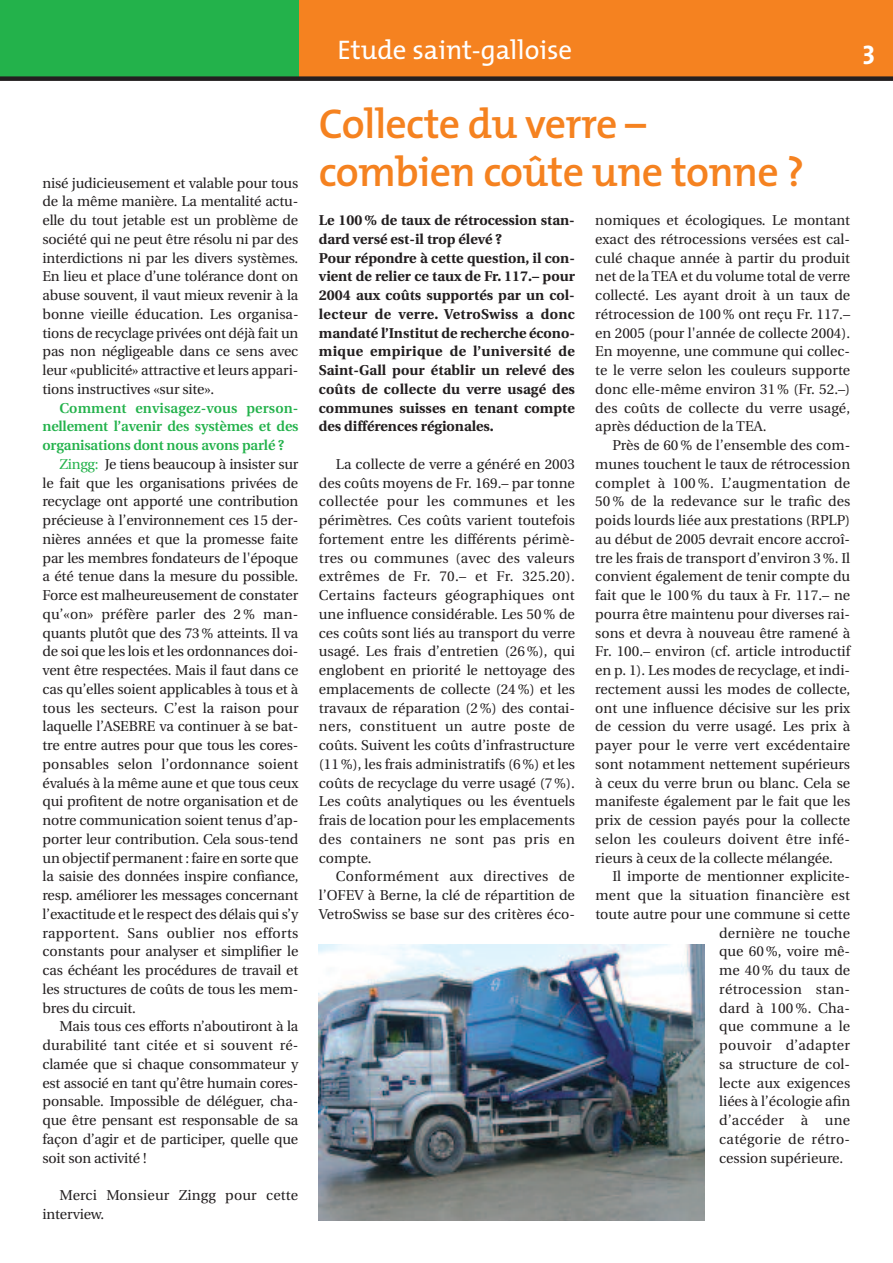
<style>
.page{position:relative;width:893px;height:1263px;background:#fff}
.page>*{position:absolute;margin:0;border:0;box-sizing:border-box;transform-origin:0 0}
.t1{font:600 42px/48px "The Mix";letter-spacing:-.02em;color:#f58220}
.t2{font:27px "The Mix";color:#fff}
.t3{font:27px "The Mix Bold Caps";color:#fff}
.t4{font:14.25px/18.8px "Utopia";color:#231f20;text-align:justify}
.t5{font:700 14.25px/18.8px "Utopia";color:#231f20}
.t6{font:14.25px "Utopia";letter-spacing:.02em;color:#231f20}
.t7{font:600 14.25px/18.8px "Utopia";letter-spacing:-.01em;color:#23b24b;text-align:justify}
.s1{color:#23b24b}
</style>
<div class="page">
<div style="left:298px;top:0;width:595px;height:77px;background:#f58220"></div>
<div style="left:0;top:0;width:298px;height:79px;background:#23b24b"></div>
<div style="left:0;top:76px;width:893px;height:5px;background:#231f20"></div>
<img style="left:319px;top:944px;width:385px;height:276px">
<p class="t4" style="left:43px;top:174px;width:258px">nisé judicieusement et valable pour tous de la même manière. La mentalité actu&shy;elle du tout jetable est un problème de société qui ne peut être résolu ni par des interdictions ni par les divers systèmes.<br>En lieu et place d’une tolérance dont on abuse souvent, il vaut mieux revenir à la bonne vieille éducation. Les organisa&shy;tions de recyclage privées ont déjà fait un pas non négligeable dans ce sens avec leur «publicité» attractive et leurs appari&shy;tions instructives «sur site».</p>
<p class="t7" style="left:43px;top:399px;width:258px;text-indent:17px">Comment envisagez-vous person&shy;nellement l’avenir des systèmes et des organisations dont nous avons parlé ?</p>
<p class="t4" style="left:43px;top:456px;width:258px;text-indent:17px"><span class="s1">Zingg:</span> Je tiens beaucoup à insister sur le fait que les organisations privées de recyclage ont apporté une contribution précieuse à l’environnement ces 15 der&shy;nières années et que la promesse faite par les membres fondateurs de l'époque a été tenue dans la mesure du possible.<br>Force est malheureusement de constater qu’«on» préfère parler des 2 % man&shy;quants plutôt que des 73 % atteints. Il va de soi que les lois et les ordonnances doi&shy;vent être respectées. Mais il faut dans ce cas qu’elles soient applicables à tous et à tous les secteurs. C’est la raison pour laquelle l’ASEBRE va continuer à se bat&shy;tre entre autres pour que tous les cores&shy;ponsables selon l’ordonnance soient évalués à la même aune et que tous ceux qui profitent de notre organisation et de notre communication soient tenus d’ap&shy;porter leur contribution. Cela sous-tend un objectif permanent : faire en sorte que la saisie des données inspire confiance, resp. améliorer les messages concernant l’exactitude et le respect des délais qui s’y rapportent. Sans oublier nos efforts constants pour analyser et simplifier le cas échéant les procédures de travail et les structures de coûts de tous les mem&shy;bres du circuit.</p>
<p class="t4" style="left:43px;top:1018px;width:257px;text-indent:17px">Mais tous ces efforts n’aboutiront à la durabilité tant citée et si souvent ré&shy;clamée que si chaque consommateur y est associé en tant qu’être humain cores&shy;ponsable. Impossible de déléguer, cha&shy;que être pensant est responsable de sa façon d’agir et de participer, quelle que soit son activité !</p>
<p class="t4" style="left:43px;top:1187px;width:257px;text-indent:17px">Merci Monsieur Zingg pour cette interview.</p>
<h2 class="t2" style="left:337px;top:41px;width:236px">Etude saint-galloise</h2>
<h2 class="t3" style="left:862px;top:46px;width:14px">3</h2>
<h1 class="t1" style="left:319px;top:105px;width:487px">Collecte du verre – combien coûte une tonne ?</h1>
<p class="t4" style="left:595px;top:212px;width:256px">nomiques et écologiques. Le montant exact des rétrocessions versées est cal&shy;culé chaque année à partir du produit net de la TEA et du volume total de verre collecté. Les ayant droit à un taux de rétrocession de 100 % ont reçu Fr. 117.– en 2005 (pour l'année de collecte 2004).<br>En moyenne, une commune qui collec&shy;te le verre selon les couleurs supporte donc elle-même environ 31 % (Fr. 52.–) des coûts de collecte du verre usagé, après déduction de la TEA.</p>
<p class="t4" style="left:595px;top:437px;width:256px;text-indent:17px">Près de 60 % de l’ensemble des com&shy;munes touchent le taux de rétrocession complet à 100 %. L’augmentation de 50 % de la redevance sur le trafic des poids lourds liée aux prestations (RPLP) au début de 2005 devrait encore accroî&shy;tre les frais de transport d’environ 3 %. Il convient également de tenir compte du fait que le 100 % du taux à Fr. 117.– ne pourra être maintenu pour diverses rai&shy;sons et devra à nouveau être ramené à Fr. 100.– environ (cf. article introductif en p. 1). Les modes de recyclage, et indi&shy;rectement aussi les modes de collecte, ont une influence décisive sur les prix de cession du verre usagé. Les prix à payer pour le verre vert excédentaire sont notamment nettement supérieurs à ceux du verre brun ou blanc. Cela se manifeste également par le fait que les prix de cession payés pour la collecte selon les couleurs doivent être infé&shy;rieurs à ceux de la collecte mélangée.</p>
<p class="t4" style="left:612px;top:868px;width:239px">Il importe de mentionner explicite-</p>
<p class="t6" style="left:595px;top:889px;width:256px">ment que la situation financière est</p>
<p class="t4" style="left:595px;top:906px;width:256px">toute autre pour une commune si cette</p>
<p class="t4" style="left:719px;top:924px;width:132px">dernière ne touche</p>
<p class="t4" style="left:719px;top:943px;width:133px">que 60 %, voire mê-</p>
<p class="t4" style="left:719px;top:962px;width:132px">me 40 % du taux de</p>
<p class="t6" style="left:719px;top:983px;width:132px">rétrocession stan-</p>
<p class="t4" style="left:719px;top:999px;width:132px">dard à 100 %. Cha-</p>
<p class="t4" style="left:719px;top:1018px;width:132px">que commune a le</p>
<p class="t6" style="left:719px;top:1039px;width:132px">pouvoir d’adapter</p>
<p class="t4" style="left:719px;top:1056px;width:132px">sa structure de col-</p>
<p class="t4" style="left:719px;top:1074px;width:133px">lecte aux exigences</p>
<p class="t4" style="left:719px;top:1093px;width:132px">liées à l’écologie afin</p>
<p class="t6" style="left:719px;top:1114px;width:132px">d’accéder à une</p>
<p class="t6" style="left:719px;top:1133px;width:132px">catégorie de rétro-</p>
<p class="t4" style="left:719px;top:1149px;width:125px">cession supérieure.</p>
<p class="t5" style="left:319px;top:212px;width:258px">Le 100 % de taux de rétrocession stan&shy;dard versé est-il trop élevé ?<br>Pour répondre à cette question, il con&shy;vient de relier ce taux de Fr. 117.– pour 2004 aux coûts supportés par un col&shy;lecteur de verre. VetroSwiss a donc mandaté l’Institut de recherche écono&shy;mique empirique de l’université de Saint-Gall pour établir un relevé des coûts de collecte du verre usagé des communes suisses en tenant compte des différences régionales.</p>
<p class="t4" style="left:319px;top:456px;width:258px;text-indent:17px">La collecte de verre a généré en 2003 des coûts moyens de Fr. 169.– par tonne collectée pour les communes et les périmètres. Ces coûts varient toutefois fortement entre les différents périmè&shy;tres ou communes (avec des valeurs extrêmes de Fr. 70.– et Fr. 325.20).<br>Certains facteurs géographiques ont une influence considérable. Les 50% de ces coûts sont liés au transport du verre usagé. Les frais d’entretien (26 %), qui englobent en priorité le nettoyage des emplacements de collecte (24%) et les travaux de réparation (2 %) des contai&shy;ners, constituent un autre poste de coûts. Suivent les coûts d’infrastructure (11%), les frais administratifs (6 %) et les coûts de recyclage du verre usagé (7 %).<br>Les coûts analytiques ou les éventuels frais de location pour les emplacements des containers ne sont pas pris en compte.</p>
<p class="t4" style="left:319px;top:868px;width:258px;text-indent:17px">Conformément aux directives de l’OFEV à Berne, la clé de répartition de VetroSwiss se base sur des critères éco-</p>
</div>
